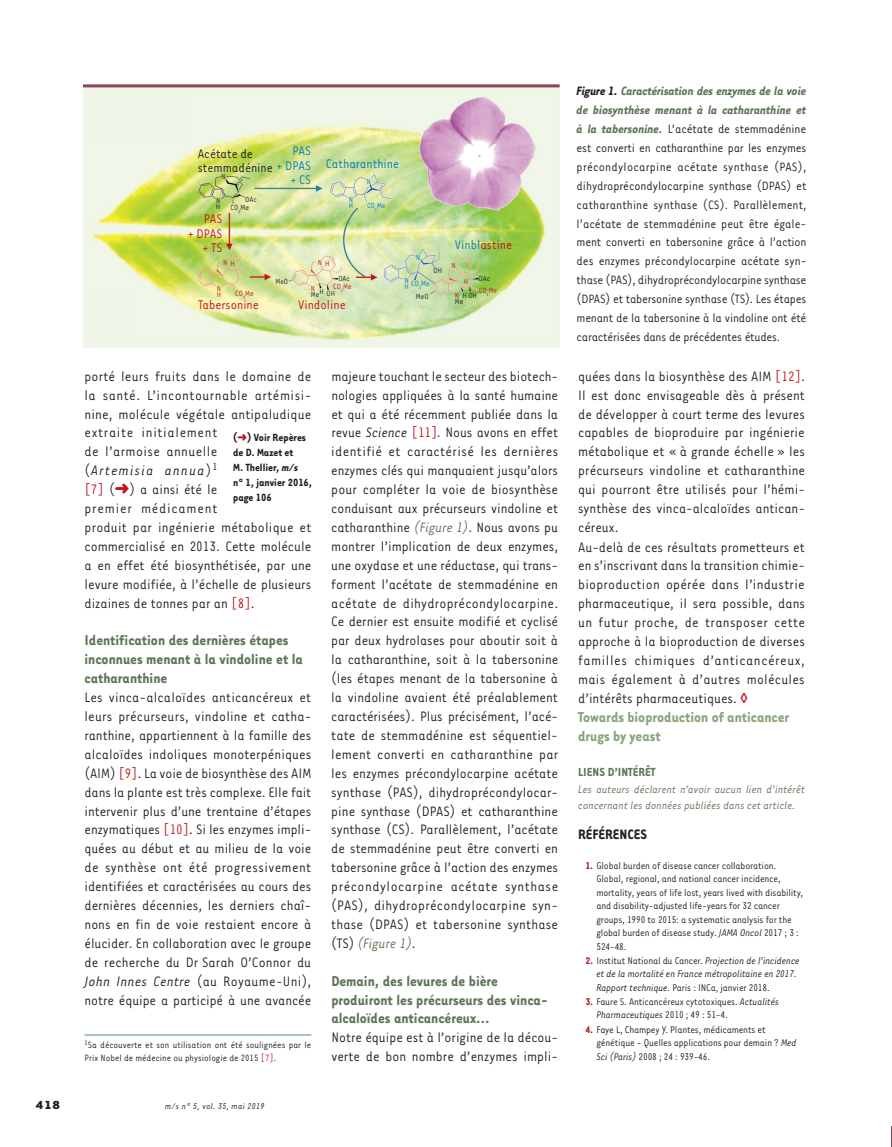
<style>
.page{position:relative;width:892px;height:1147px;background:#fff}
.page>*{position:absolute;margin:0;border:0;box-sizing:border-box;transform-origin:0 0}
.t1{font:700 16.5px/18.9px "Tarzana Narrow";color:#5f7659}
.t2{font:700 16.5px/18.9px "Tarzana Narrow";color:#8ba479}
.t3{font:15.75px/18.9px "Tarzana Narrow";letter-spacing:.005em;color:#231f20}
.t4{font:700 15.75px "Tarzana Narrow";color:#231f20}
.t5{font:14.4px/14.4px "Tarzana Narrow";color:#c4121a;text-align:right}
.t6{font:14.4px/14.4px "Tarzana Narrow";color:#007cc2;text-align:right}
.t7{font:14.4px/14.4px "Tarzana Narrow";color:#231f20}
.t8{font:13.95px/18.9px "Tarzana Narrow";letter-spacing:-.015em;color:#231f20;text-align:justify}
.t9{font:700 13.5px "Tarzana Narrow";color:#5f7659}
.t10{font:700 13.5px "Tarzana Wide";color:#231f20}
.t11{font:italic 12.45px/15.9px "Tarzana Narrow";color:#5f7659}
.t12{font:700 12px/15px "Tarzana Narrow";color:#231f20}
.t13{font:11.25px/13.5px "Tarzana Narrow";letter-spacing:-.015em;color:#231f20}
.t14{font:italic 11.25px/13.5px "Tarzana Narrow";letter-spacing:-.015em;color:#231f20}
.t15{font:10.5px/12.6px "Tarzana Narrow";color:#231f20}
.t16{font:italic 9.75px "Tarzana Narrow";letter-spacing:.025em;color:#231f20}
.t17{font:8.7px/7.9px "Tarzana Narrow";color:#231f20}
.t18{font:8.7px "Tarzana Narrow";color:#c4121a}
.t19{font:8.7px "Tarzana Narrow";color:#007cc2}
.s1{color:#007cc2}
.s2{color:#c4121a}
.s3{font-style:italic}
.s4{color:#bf182a}
.s5{color:#c4151d}
.s6{color:#c11527}
.s7{font-style:italic;color:#5f7659}
.s8{font-weight:700;font-style:italic}
.s9{font-weight:700;font-style:italic;color:#5f7659}
.s10{font-weight:700;color:#c11527}
.s11{font-weight:700;font-style:normal;color:#c11527}
.s12{font-style:normal}
</style>
<div class="page">
<hr style="left:84px;top:1034px;width:227px;height:1px;background:#84ba95">
<div style="left:83px;top:86px;width:476px;height:262px;background:#eff6e8"></div>
<img style="left:91px;top:97px;width:455px;height:244px">
<hr style="left:83px;top:84px;width:476px;height:3px;background:#8d454f">
<svg style="left:891px;top:1126px;width:1px;height:21px"></svg>
<p class="t7" style="left:198px;top:145px;width:77px">Acétate de stemmadénine</p>
<p class="t6" style="left:276px;top:143px;width:36px">PAS<br>+ DPAS + CS</p>
<p class="t17" style="left:221px;top:172px;width:6px">N</p>
<p class="t17" style="left:216px;top:196px;width:6px">N</p>
<p class="t17" style="left:216px;top:202px;width:6px">H</p>
<p class="t17" style="left:230px;top:195px;width:28px;text-indent:15px">OAc<br>CO<sub>2</sub>Me</p>
<p class="t5" style="left:188px;top:211px;width:36px">PAS<br>+ DPAS + TS</p>
<p class="t6" style="left:326px;top:156px;width:75px">Catharanthine</p>
<p class="t19" style="left:366px;top:176px;width:6px">N</p>
<p class="t19" style="left:349px;top:194px;width:6px">N</p>
<p class="t19" style="left:348px;top:200px;width:6px">H</p>
<p class="t19" style="left:367px;top:200px;width:20px">CO<sub>2</sub>Me</p>
<p class="t18" style="left:223px;top:258px;width:13px">N H</p>
<p class="t18" style="left:318px;top:258px;width:13px">N H</p>
<p class="t17" style="left:319px;top:289px;width:17px">H OH</p>
<p class="t17" style="left:338px;top:274px;width:13px">OAc</p>
<p class="t17" style="left:275px;top:277px;width:14px">MeO</p>
<p class="t18" style="left:333px;top:281px;width:20px">CO<sub>2</sub>Me</p>
<p class="t18" style="left:217px;top:283px;width:6px">N</p>
<p class="t18" style="left:217px;top:289px;width:6px">H</p>
<p class="t18" style="left:311px;top:283px;width:6px">N</p>
<p class="t18" style="left:235px;top:288px;width:20px">CO<sub>2</sub>Me</p>
<p class="t17" style="left:311px;top:290px;width:10px">Me</p>
<p class="t5" style="left:198px;top:297px;width:62px">Tabersonine</p>
<p class="t5" style="left:298px;top:297px;width:49px">Vindoline</p>
<p class="t19" style="left:416px;top:252px;width:6px">N</p>
<p class="t17" style="left:433px;top:266px;width:10px">OH</p>
<p class="t19" style="left:404px;top:275px;width:6px">N</p>
<p class="t19" style="left:404px;top:281px;width:6px">H</p>
<p class="t19" style="left:411px;top:278px;width:20px">CO<sub>2</sub>Me</p>
<p class="t17" style="left:416px;top:292px;width:14px">MeO</p>
<p class="t5" style="left:455px;top:237px;width:59px"><span class="s1">Vinbl</span>astine</p>
<p class="t18" style="left:451px;top:260px;width:6px">N</p>
<p class="t17" style="left:478px;top:274px;width:13px">OAc</p>
<p class="t17" style="left:454px;top:274px;width:24px;line-height:14px;text-align:center"><span class="s2">H<br>N</span> HOH</p>
<p class="t18" style="left:478px;top:285px;width:20px">CO<sub>2</sub>Me</p>
<p class="t17" style="left:454px;top:297px;width:10px">Me</p>
<p class="t3" style="left:84px;top:366px;width:228px">porté leurs fruits dans le domaine de la santé. L’incontournable artémisi&shy;nine, molécule végétale antipaludique extraite initialement<br>de l’armoise annuelle<br>(<span class="s3">Artemisia annua</span>)<sup>1<br></sup><span class="s4">[7]</span> (<span class="s2">➜</span>) a ainsi été le<br>premier médicament<br>produit par ingénierie métabolique et commercialisé en 2013. Cette molécule a en effet été biosynthétisée, par une levure modifiée, à l’échelle de plusieurs dizaines de tonnes par an <span class="s5">[8]</span>.</p>
<p class="t1" style="left:84px;top:630px;width:220px">Identification des dernières étapes inconnues menant à la vindoline et la catharanthine</p>
<p class="t3" style="left:84px;top:687px;width:228px;text-align:justify">Les vinca-alcaloïdes anticancéreux et leurs précurseurs, vindoline et catha&shy;ranthine, appartiennent à la famille des alcaloïdes indoliques monoterpéniques (AIM) <span class="s5">[9]</span>. La voie de biosynthèse des AIM dans la plante est très complexe. Elle fait intervenir plus d’une trentaine d’étapes enzymatiques <span class="s5">[10]</span>. Si les enzymes impli&shy;quées au début et au milieu de la voie de synthèse ont été progressivement identifiées et caractérisées au cours des dernières décennies, les derniers chaî&shy;nons en fin de voie restaient encore à élucider. En collaboration avec le groupe de recherche du Dr Sarah O’Connor du <span class="s3">John Innes Centre</span> (au Royaume-Uni), notre équipe a participé à une avancée</p>
<p class="t15" style="left:84px;top:1038px;width:228px"><sup>1</sup>Sa découverte et son utilisation ont été soulignées par le<br>Prix Nobel de médecine ou physiologie de 2015 <span class="s4">[7]</span>.</p>
<p class="t12" style="left:233px;top:429px;width:80px">(<span class="s6">➜</span>) Voir Repères de D. Mazet et<br>M. Thellier, <span class="s3">m/s<br></span>n° 1, janvier 2016, page 106</p>
<p class="t10" style="left:36px;top:1096px;width:26px">418</p>
<p class="t16" style="left:165px;top:1099px;width:101px">m/s n° 5, vol. 35, mai 2019</p>
<p class="t3" style="left:331px;top:366px;width:228px;text-align:justify">majeure touchant le secteur des biotech&shy;nologies appliquées à la santé humaine et qui a été récemment publiée dans la revue <span class="s3">Science</span> <span class="s5">[11]</span><span class="s3">.</span> Nous avons en effet identifié et caractérisé les dernières enzymes clés qui manquaient jusqu’alors pour compléter la voie de biosynthèse conduisant aux précurseurs vindoline et catharanthine <span class="s7">(Figure 1)</span>. Nous avons pu montrer l’implication de deux enzymes, une oxydase et une réductase, qui trans&shy;forment l’acétate de stemmadénine en acétate de dihydroprécondylocarpine.<br>Ce dernier est ensuite modifié et cyclisé par deux hydrolases pour aboutir soit à la catharanthine, soit à la tabersonine (les étapes menant de la tabersonine à la vindoline avaient été préalablement caractérisées). Plus précisément, l’acé&shy;tate de stemmadénine est séquentiel&shy;lement converti en catharanthine par les enzymes précondylocarpine acétate synthase (PAS), dihydroprécondylocar&shy;pine synthase (DPAS) et catharanthine synthase (CS). Parallèlement, l’acétate de stemmadénine peut être converti en tabersonine grâce à l’action des enzymes précondylocarpine acétate synthase (PAS), dihydroprécondylocarpine syn&shy;thase (DPAS) et tabersonine synthase (TS) <span class="s7">(Figure 1)</span>.</p>
<p class="t1" style="left:331px;top:970px;width:218px">Demain, des levures de bière produiront les précurseurs des vinca&shy;alcaloïdes anticancéreux…</p>
<p class="t3" style="left:331px;top:1027px;width:228px">Notre équipe est à l’origine de la décou&shy;verte de bon nombre d’enzymes impli-</p>
<p class="t8" style="left:576px;top:81px;width:231px"><span class="s8">Figure 1.</span> <span class="s9">Caractérisation des enzymes de la voie de biosynthèse menant à la catharanthine et à la tabersonine.</span> L’acétate de stemmadénine est converti en catharanthine par les enzymes précondylocarpine acétate synthase (PAS), dihydroprécondylocarpine synthase (DPAS) et catharanthine synthase (CS). Parallèlement, l’acétate de stemmadénine peut être égale&shy;ment converti en tabersonine grâce à l’action des enzymes précondylocarpine acétate syn&shy;thase (PAS), dihydroprécondylocarpine synthase (DPAS) et tabersonine synthase (TS). Les étapes menant de la tabersonine à la vindoline ont été caractérisées dans de précédentes études.</p>
<p class="t3" style="left:578px;top:366px;width:228px">quées dans la biosynthèse des AIM <span class="s5">[12]</span>.<br>Il est donc envisageable dès à présent de développer à court terme des levures capables de bioproduire par ingénierie métabolique et « à grande échelle » les précurseurs vindoline et catharanthine qui pourront être utilisés pour l’hémi&shy;synthèse des vinca-alcaloïdes antican&shy;céreux.<br>Au-delà de ces résultats prometteurs et en s’inscrivant dans la transition chimie&shy;bioproduction opérée dans l’industrie pharmaceutique, il sera possible, dans un futur proche, de transposer cette approche à la bioproduction de diverses familles chimiques d’anticancéreux, mais également à d’autres molécules d’intérêts pharmaceutiques.</p>
<p class="t2" style="left:578px;top:707px;width:212px">Towards bioproduction of anticancer drugs by yeast</p>
<p class="t9" style="left:578px;top:764px;width:79px">LIENS D’INTÉ RÊ T</p>
<p class="t11" style="left:578px;top:780px;width:228px">Les auteurs dé clarent n’avoir aucun lien d’inté rê t concernant les donné es publié es dans cet article.</p>
<p class="t4" style="left:578px;top:825px;width:70px">RÉFÉRENCES</p>
<p class="t13" style="left:596px;top:858px;width:208px;text-indent:-11px"><span class="s10">1.</span> Global burden of disease cancer collaboration.<br>Global, regional, and national cancer incidence, mortality, years of life lost, years lived with disability, and disability-adjusted life-years for 32 cancer groups, 1990 to 2015: a systematic analysis for the global burden of disease study. <span class="s3">JAMA Oncol</span> 2017 ; 3 :<br>524-48.</p>
<p class="t14" style="left:596px;top:953px;width:205px;text-indent:-11px"><span class="s11">2.</span> <span class="s12">Institut National du Cancer.</span> Projection de l’incidence et de la mortalité en France métropolitaine en 2017.<br>Rapport technique<span class="s12">. Paris : INCa, janvier 2018.</span></p>
<p class="t13" style="left:596px;top:994px;width:184px;text-indent:-11px"><span class="s10">3.</span> Faure S. Anticancéreux cytotoxiques. <span class="s3">Actualités<br>Pharmaceutiques</span> 2010 ; 49 : 51-4.</p>
<p class="t13" style="left:596px;top:1022px;width:202px;text-indent:-11px"><span class="s10">4.</span> Faye L, Champey Y. Plantes, médicaments et génétique - Quelles applications pour demain ? <span class="s3">Med<br>Sci (Paris)</span> 2008 ; 24 : 939-46.</p>
</div>
